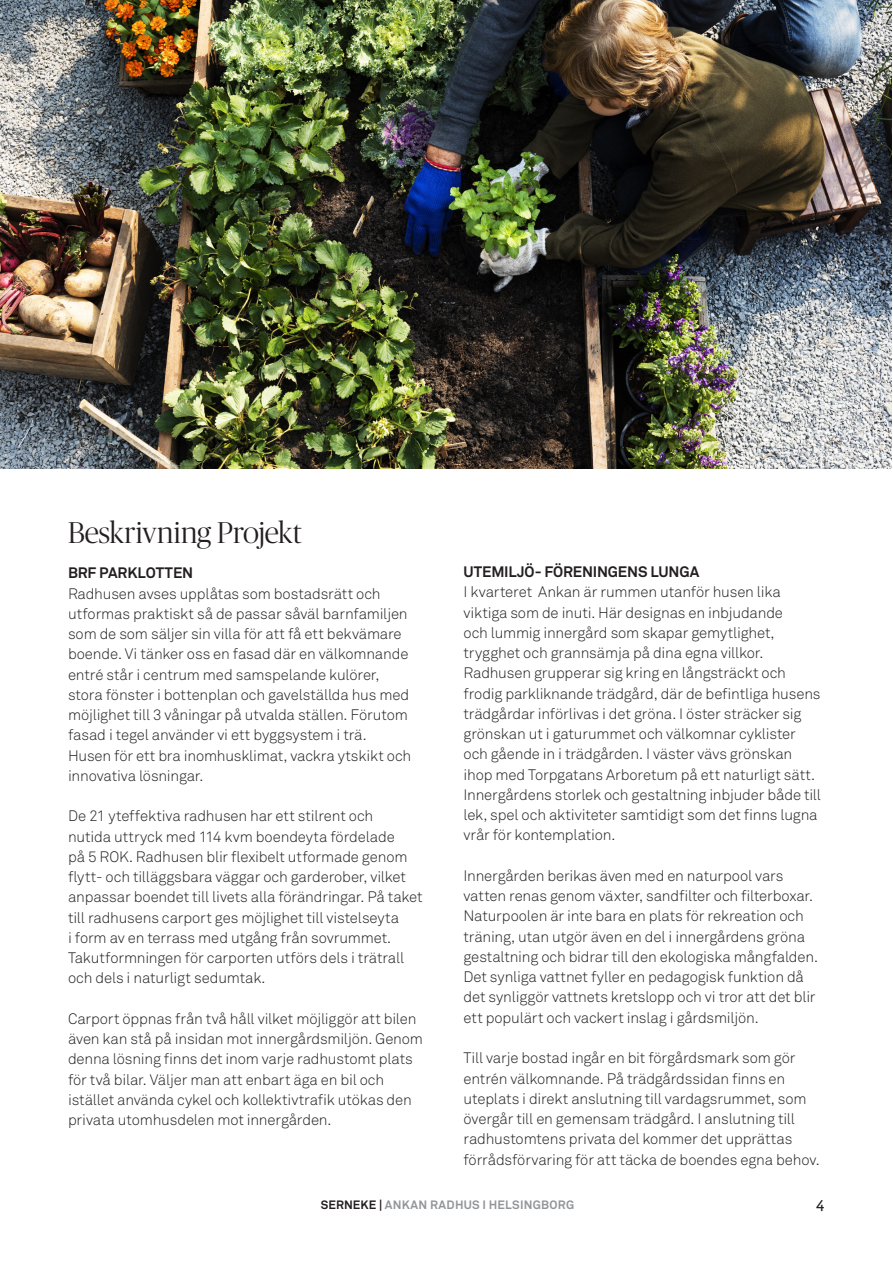
<style>
.page{position:relative;width:893px;height:1263px;background:#fff}
.page>*{position:absolute;margin:0;border:0;box-sizing:border-box;transform-origin:0 0}
.Sub-header__Publico{font:300 30px "Publico Banner";color:#231f20}
.t1{font:300 15px/20.2px "Akkurat Std";letter-spacing:-.01em;color:#231f20}
.t2{font:700 15px "Akkurat Std";letter-spacing:-.01em;color:#231f20}
.t3{font:15px "Frank";color:#231f20}
.t4{font:700 12px "Akkurat Std";letter-spacing:.02em;color:#939598}
.s1{color:#231f20}
</style>
<div class="page">
<img style="left:1px;top:0;width:891px;height:468px">
<hr style="left:892px;top:927px;width:1px;height:334px;background:#b7b7a7">
<p class="Sub-header__Publico" style="left:68px;top:512px;width:235px">Beskrivning Projekt</p>
<p class="t2" style="left:68px;top:564px;width:127px">BRF PARKLOTTEN</p>
<p class="t1" style="left:68px;top:583px;width:345px">Radhusen avses upplåtas som bostadsrätt och utformas praktiskt så de passar såväl barnfamiljen som de som säljer sin villa för att få ett bekvämare boende. Vi tänker oss en fasad där en välkomnande entré står i centrum med samspelande kulörer, stora fönster i bottenplan och gavelställda hus med möjlighet till 3 våningar på utvalda ställen. Förutom fasad i tegel använder vi ett byggsystem i trä.<br>Husen för ett bra inomhusklimat, vackra ytskikt och innovativa lösningar.</p>
<p class="t1" style="left:68px;top:806px;width:356px">De 21 yteffektiva radhusen har ett stilrent och<br>nutida uttryck med 114 kvm boendeyta fördelade<br>på 5 ROK. Radhusen blir flexibelt utformade genom flytt- och tilläggsbara väggar och garderober, vilket anpassar boendet till livets alla förändringar. På taket till radhusens carport ges möjlighet till vistelseyta<br>i form av en terrass med utgång från sovrummet.<br>Takutformningen för carporten utförs dels i trätrall och dels i naturligt sedumtak.</p>
<p class="t1" style="left:68px;top:1008px;width:357px">Carport öppnas från två håll vilket möjliggör att bilen även kan stå på insidan mot innergårdsmiljön. Genom denna lösning finns det inom varje radhustomt plats för två bilar. Väljer man att enbart äga en bil och istället använda cykel och kollektivtrafik utökas den privata utomhusdelen mot innergården.</p>
<p class="t2" style="left:463px;top:563px;width:237px">UTEMILJÖ- FÖRENINGENS LUNGA</p>
<p class="t1" style="left:463px;top:582px;width:359px">I kvarteret Ankan är rummen utanför husen lika viktiga som de inuti. Här designas en inbjudande<br>och lummig innergård som skapar gemytlighet, trygghet och grannsämja på dina egna villkor.<br>Radhusen grupperar sig kring en långsträckt och frodig parkliknande trädgård, där de befintliga husens trädgårdar införlivas i det gröna. I öster sträcker sig grönskan ut i gaturummet och välkomnar cyklister och gående in i trädgården. I väster vävs grönskan ihop med Torpgatans Arboretum på ett naturligt sätt.<br>Innergårdens storlek och gestaltning inbjuder både till lek, spel och aktiviteter samtidigt som det finns lugna vrår för kontemplation.</p>
<p class="t1" style="left:463px;top:866px;width:356px">Innergården berikas även med en naturpool vars vatten renas genom växter, sandfilter och filterboxar.<br>Naturpoolen är inte bara en plats för rekreation och träning, utan utgör även en del i innergårdens gröna gestaltning och bidrar till den ekologiska mångfalden.<br>Det synliga vattnet fyller en pedagogisk funktion då det synliggör vattnets kretslopp och vi tror att det blir ett populärt och vackert inslag i gårdsmiljön.</p>
<p class="t1" style="left:463px;top:1048px;width:358px">Till varje bostad ingår en bit förgårdsmark som gör entrén välkomnande. På trädgårdssidan finns en uteplats i direkt anslutning till vardagsrummet, som övergår till en gemensam trädgård. I anslutning till radhustomtens privata del kommer det upprättas förrådsförvaring för att täcka de boendes egna behov.</p>
<p class="t4" style="left:321px;top:1197px;width:255px"><span class="s1">SERNEKE |</span> ANKAN RADHUS I HELSINGBORG</p>
<p class="t3" style="left:816px;top:1196px;width:11px">4</p>
</div>
